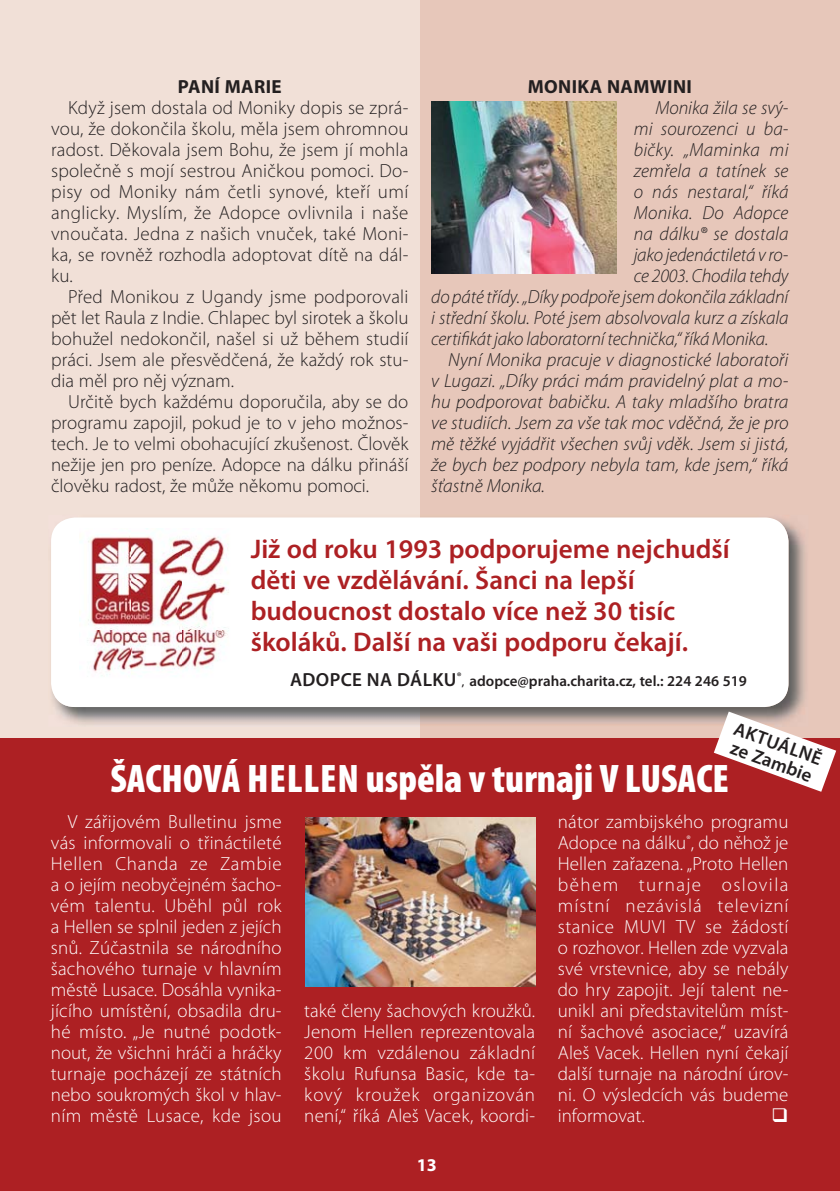
<style>
.page{position:relative;width:840px;height:1191px;background:#fff}
.page>*{position:absolute;margin:0;border:0;box-sizing:border-box;transform-origin:0 0}
.t1{font:900 condensed 40px "Myriad Pro";color:#fff}
.t2{font:600 27px/31px "Myriad Pro";color:#ad2023}
.t3{font:300 19px/21px "Myriad Pro";letter-spacing:.01em;color:#fff;text-align:justify}
.t4{font:300 19px/21px "Myriad Pro";letter-spacing:.005em;color:#231f20;text-align:justify}
.t5{font:italic 300 19px "Myriad Pro";color:#231f20}
.t6{font:600 19px/19px "Myriad Pro";letter-spacing:.02em;color:#231f20}
.t7{font:700 19px "Myriad Pro";letter-spacing:.02em;color:#231f20}
.t8{font:700 18px "Myriad Pro";color:#fff}
.t9{font:600 15px "Myriad Pro";color:#231f20}
.s1{font-size:11px}
</style>
<div class="page">
<div style="left:0;top:0;width:839px;height:1190px;background:#f1e0d7"></div>
<div style="left:420px;top:0;width:419px;height:1191px;background:#e7c7ba"></div>
<div style="left:0;top:738px;width:839px;height:453px;background:#ad2023"></div>
<img style="left:305px;top:817px;width:229px;height:169px">
<img style="left:51px;top:518px;width:755px;height:207px">
<div style="left:51px;top:517px;width:737px;height:190px;background:#fff;border-radius:24px"></div>
<img style="left:431px;top:102px;width:185px;height:171px">
<img style="left:87px;top:536px;width:142px;height:140px">
<svg style="left:713px;top:711px;width:122px;height:81px"></svg>
<p class="t7" style="left:178px;top:79px;width:105px">PANÍ MARIE</p>
<p class="t4" style="left:51px;top:99px;width:359px;text-indent:17px">Když jsem dostala od Moniky dopis se zprá&shy;vou, že dokončila školu, měla jsem ohromnou radost. Děkovala jsem Bohu, že jsem jí mohla společně s mojí sestrou Aničkou pomoci. Do&shy;pisy od Moniky nám četli synové, kteří umí anglicky. Myslím, že Adopce ovlivnila i naše vnoučata. Jedna z našich vnuček, také Moni&shy;ka, se rovněž rozhodla adoptovat dítě na dál&shy;ku.</p>
<p class="t4" style="left:51px;top:288px;width:359px;text-indent:17px">Před Monikou z Ugandy jsme podporovali pět let Raula z Indie. Chlapec byl sirotek a školu bohužel nedokončil, našel si už během studií práci. Jsem ale přesvědčená, že každý rok stu&shy;dia měl pro něj význam.</p>
<p class="t4" style="left:51px;top:393px;width:358px;text-indent:17px">Určitě bych každému doporučila, aby se do programu zapojil, pokud je to v jeho možnos&shy;tech. Je to velmi obohacující zkušenost. Člověk nežije jen pro peníze. Adopce na dálku přináší člověku radost, že může někomu pomoci.</p>
<p class="t7" style="left:527px;top:79px;width:166px">MONIKA NAMWINI</p>
<p class="t5" style="left:655px;top:100px;width:134px">Monika žila se svý-</p>
<p class="t5" style="left:633px;top:121px;width:156px">mi sourozenci u ba-</p>
<p class="t5" style="left:633px;top:142px;width:156px">bičky. „Maminka mi</p>
<p class="t5" style="left:633px;top:163px;width:156px">zemřela a tatínek se</p>
<p class="t5" style="left:633px;top:184px;width:156px">o nás nestaral,“ říká</p>
<p class="t5" style="left:633px;top:205px;width:156px">Monika. Do Adopce</p>
<p class="t5" style="left:633px;top:226px;width:156px">na dálku® se dostala</p>
<p class="t5" style="left:633px;top:247px;width:156px">jako jedenáctiletá v ro-</p>
<p class="t5" style="left:633px;top:268px;width:156px">ce 2003. Chodila tehdy</p>
<p class="t5" style="left:431px;top:289px;width:358px">do páté třídy. „Díky podpoře jsem dokončila základní</p>
<p class="t5" style="left:431px;top:310px;width:359px">i střední školu. Poté jsem absolvovala kurz a získala</p>
<p class="t5" style="left:431px;top:331px;width:338px">certifikát jako laboratorní technička,“ říká Monika.</p>
<p class="t5" style="left:448px;top:352px;width:341px">Nyní Monika pracuje v diagnostické laboratoři</p>
<p class="t5" style="left:431px;top:373px;width:358px">v Lugazi. „Díky práci mám pravidelný plat a mo-</p>
<p class="t5" style="left:431px;top:394px;width:358px">hu podporovat babičku. A taky mladšího bratra</p>
<p class="t5" style="left:431px;top:415px;width:358px">ve studiích. Jsem za vše tak moc vděčná, že je pro</p>
<p class="t5" style="left:431px;top:436px;width:358px">mě těžké vyjádřit všechen svůj vděk. Jsem si jistá,</p>
<p class="t5" style="left:431px;top:457px;width:358px">že bych bez podpory nebyla tam, kde jsem,“ říká</p>
<p class="t5" style="left:431px;top:478px;width:115px">šťastně Monika.</p>
<h2 class="t2" style="left:250px;top:536px;width:480px">Již od roku 1993 podporujeme nejchudší děti ve vzdělávání. Šanci na lepší budoucnost dostalo více než 30 tisíc školáků. Další na vaši podporu čekají.</h2>
<p class="t6" style="left:290px;top:672px;width:173px">ADOPCE NA DÁLKU<sup>®</sup></p>
<p class="t9" style="left:461px;top:675px;width:286px"><span class="s1">,</span> adopce@praha.charita.cz, tel.: 224 246 519</p>
<p class="t6" style="left:736px;top:720px;width:94px;rotate:20deg">AKTUÁLNĚ ze Zambie</p>
<h1 class="t1" style="left:110px;top:764px;width:620px">ŠACHOVÁ HELLEN uspěla v turnaji V LUSACE</h1>
<p class="t3" style="left:51px;top:813px;width:232px;text-indent:17px">V zářijovém Bulletinu jsme vás informovali o třináctileté Hellen Chanda ze Zambie a o jejím neobyčejném šacho&shy;vém talentu. Uběhl půl rok a Hellen se splnil jeden z jejích snů. Zúčastnila se národního šachového turnaje v hlavním městě Lusace. Dosáhla vynika&shy;jícího umístění, obsadila dru&shy;hé místo. „Je nutné podotk&shy;nout, že všichni hráči a hráčky turnaje pocházejí ze státních nebo soukromých škol v hlav&shy;ním městě Lusace, kde jsou</p>
<p class="t3" style="left:304px;top:1002px;width:232px">také členy šachových kroužků.<br>Jenom Hellen reprezentovala 200 km vzdálenou základní školu Rufunsa Basic, kde ta&shy;kový kroužek organizován není,“ říká Aleš Vacek, koordi-</p>
<p class="t8" style="left:416px;top:1158px;width:21px">13</p>
<p class="t3" style="left:557px;top:813px;width:232px">nátor zambijského programu Adopce na dálku<sup>®</sup>, do něhož je Hellen zařazena. „Proto Hellen během turnaje oslovila místní nezávislá televizní stanice MUVI TV se žádostí o rozhovor. Hellen zde vyzvala své vrstevnice, aby se nebály do hry zapojit. Její talent ne&shy;unikl ani představitelům míst&shy;ní šachové asociace,“ uzavírá Aleš Vacek. Hellen nyní čekají další turnaje na národní úrov&shy;ni. O výsledcích vás budeme informovat.</p>
</div>
